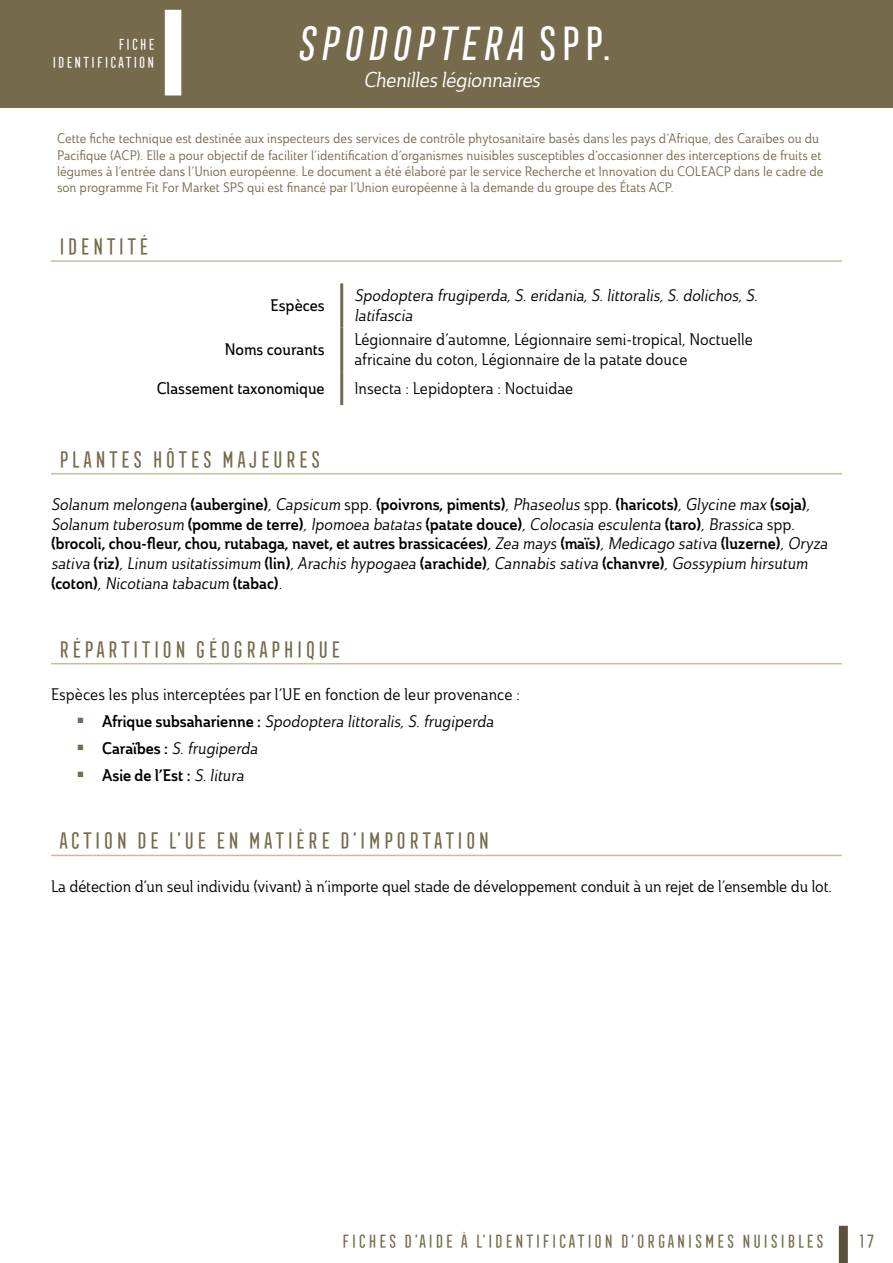
<style>
.page{position:relative;width:893px;height:1263px;background:#fff}
.page>*{position:absolute;margin:0;border:0;box-sizing:border-box;transform-origin:0 0}
.t1{font:italic 46.5px "Frontage Condensed";color:#fff}
.t2{font:22.5px "Frontage Condensed";color:#766a4c}
.t3{font:italic 21px "Ainslie Con Reg";color:#fff}
.t4{font:18px "Frontage Condensed";color:#766a4c}
.t5{font:italic 16.5px/19.8px "Ainslie Con Reg";color:#000}
.t6{font:16.5px/27px "Ainslie Con Reg";color:#000}
.t7{font:16.5px "Ainslie Con Dem";color:#000}
.t8{font:16.5px "Ainslie Con Med";color:#000}
.t9{font:15px/18px "Frontage Condensed";letter-spacing:-.01em;color:#fff;text-align:right}
.t10{font:13.5px/16.2px "Ainslie Con Reg";color:#766a4c}
.s1{font-style:normal}
.s2{font-family:"Ainslie Con Dem";font-style:normal}
.s3{font-family:"Ainslie Con Reg";font-style:italic}
.s4{font-family:"Ainslie Con Dem"}
.s5{font-style:italic}
</style>
<div class="page">
<div style="left:839px;top:1226px;width:9px;height:37px;background:#595139"></div>
<div style="left:0;top:0;width:893px;height:108px;background:#766a4c"></div>
<div style="left:165px;top:10px;width:16px;height:85px;background:#fff"></div>
<hr style="left:51px;top:260px;width:791px;height:2px;background:#cbbba0">
<hr style="left:340px;top:283px;width:3px;height:44px;background:#766a4c">
<hr style="left:340px;top:327px;width:3px;height:44px;background:#766a4c">
<hr style="left:340px;top:371px;width:3px;height:34px;background:#766a4c">
<hr style="left:51px;top:473px;width:791px;height:1px;background:#cbbba0">
<hr style="left:51px;top:663px;width:791px;height:1px;background:#cbbba0">
<hr style="left:51px;top:855px;width:791px;height:1px;background:#cbbba0">
<p class="t9" style="left:51px;top:36px;width:106px">FICHE<br>IDENTIFICATION</p>
<h1 class="t1" style="left:291px;top:18px;width:323px">SPODOPTERA <span class="s1">S P P.</span></h1>
<h3 class="t3" style="left:363px;top:66px;width:182px">Chenilleslégionnaires</h3>
<p class="t10" style="left:57px;top:131px;width:768px">Cette fiche technique est destinée aux inspecteurs des services de contrôle phytosanitaire basés dans les pays d’Afrique, des Caraïbes ou du Pacifique (ACP). Elle a pour objectif de faciliter l’identification d’organismes nuisibles susceptibles d’occasionner des interceptions de fruits et légumes à l’entrée dans l’Union européenne. Le document a été élaboré par le service Recherche et Innovation du COLEACP dans le cadre de son programme Fit For Market SPS qui est financé par l’Union européenne à la demande du groupe des États ACP.</p>
<h2 class="t2" style="left:57px;top:234px;width:94px">IDENTITÉ</h2>
<p class="t8" style="left:271px;top:295px;width:56px">Espèces</p>
<p class="t5" style="left:354px;top:286px;width:408px">Spodoptera frugiperda,S.eridania,S.littoralis,S.dolichos,S. latifascia</p>
<p class="t8" style="left:225px;top:339px;width:101px">Noms courants</p>
<p class="t6" style="left:354px;top:329px;width:400px;line-height:19.8px">Légionnaire d’automne, Légionnaire semi-tropical, Noctuelle africaine du coton, Légionnaire de la patate douce</p>
<p class="t8" style="left:157px;top:378px;width:170px">Classement taxonomique</p>
<p class="t6" style="left:354px;top:375px;width:220px">Insecta : Lepidoptera : Noctuidae</p>
<h2 class="t2" style="left:57px;top:447px;width:266px">PLANTES HÔTES MAJEURES</h2>
<p class="t5" style="left:51px;top:494px;width:764px">Solanum melongena <span class="s2">(aubergine)</span>,Capsicum <span class="s1">spp.</span> <span class="s2">(poivrons, piments)</span>,Phaseolus <span class="s1">spp.</span> <span class="s2">(haricots)</span>,Glycine max <span class="s2">(soja)</span>,<br>Solanum tuberosum <span class="s2">( p o mme d e t e rre )</span>,Ipomoea batatas <span class="s2">( p a t a t e d o u c e )</span>,Colocasia esculenta <span class="s2">( t a ro )</span>,Brassica <span class="s1">s p p .</span></p>
<p class="t7" style="left:51px;top:533px;width:781px">(brocoli, chou-fleur, chou, rutabaga, navet, et autres brassicacées)<span class="s3">,Zea mays</span> (maïs)<span class="s3">,Medicago sativa</span> (luzerne)<span class="s3">,Oryza</span></p>
<p class="t5" style="left:51px;top:553px;width:761px">sativa <span class="s2">( r i z )</span> ,Linum usitatissimum <span class="s2">( l i n )</span> ,Arachis hypogaea <span class="s2">( a r a c h i d e )</span> ,Cannabis sativa <span class="s2">( c h a nv re )</span> ,Gossypium hirsutum <span class="s2">(coton)</span>,Nicotiana tabacum <span class="s2">(tabac)</span>.</p>
<h2 class="t2" style="left:57px;top:637px;width:286px">RÉPARTITION GÉOGRAPHIQUE</h2>
<p class="t6" style="left:102px;top:680px;width:419px;text-indent:-51px">Espèces les plus interceptées par l’UE en fonction de leur provenance :<br><span class="s4">Afr i q u e s ub s ah a r i e n n e :</span> <span class="s5">Spodoptera littoralis,S.frugiperda<br></span><span class="s4">C a r aïb e s :</span> <span class="s5">S.frugiperda</span></p>
<p class="t7" style="left:102px;top:764px;width:147px">Asie de l’Est : <span class="s3">S.litura</span></p>
<h2 class="t2" style="left:57px;top:828px;width:435px">ACTION DE L’UE EN MATIÈRE D’IMPORTATION</h2>
<p class="t6" style="left:51px;top:872px;width:782px">La détection d’un seul individu (vivant) à n’importe quel stade de développement conduit à un rejet de l’ensemble du lot.</p>
<h3 class="t4" style="left:341px;top:1231px;width:485px">FICHES D’AIDE À L’IDENTIFICATION D’ORGANISMES NUISIBLES</h3>
<h3 class="t4" style="left:858px;top:1231px;width:18px">17</h3>
</div>
